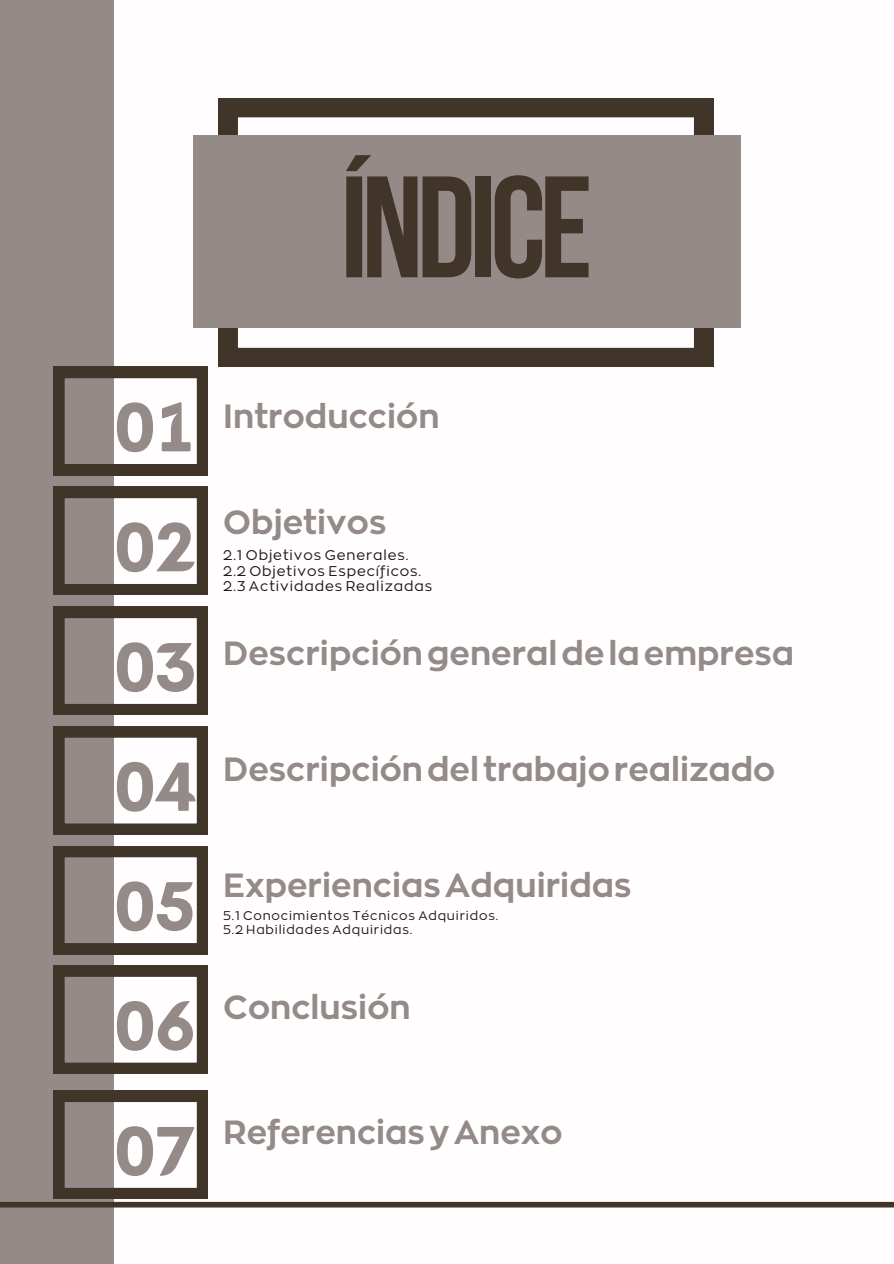
<style>
.page{position:relative;width:894px;height:1264px;background:#fff}
.page>*{position:absolute;margin:0;border:0;box-sizing:border-box;transform-origin:0 0}
.t1{font:700 144px "Bebas Neue";letter-spacing:-.045em;color:#403528}
.t2{font:700 70.95px "Batangas";color:#948b89}
.t3{font:33.3px "RTL Corporative Bold";color:#948b89}
.t4{font:14.1px/15.8px "RTL Corporative Regular";letter-spacing:.065em;color:#1c1b19}
.t5{font:12.6px "RTL Corporative Regular";letter-spacing:.065em;color:#1c1b19}
</style>
<div class="page">
<svg style="left:219px;top:98px;width:493px;height:269px"></svg>
<div style="left:193px;top:135px;width:547px;height:193px;background:#948b89"></div>
<div style="left:0;top:0;width:113px;height:1263px;background:#948b89"></div>
<svg style="left:53px;top:367px;width:154px;height:108px"></svg>
<svg style="left:53px;top:487px;width:154px;height:108px"></svg>
<svg style="left:53px;top:607px;width:154px;height:108px"></svg>
<svg style="left:53px;top:726px;width:154px;height:108px"></svg>
<svg style="left:53px;top:846px;width:154px;height:108px"></svg>
<svg style="left:53px;top:965px;width:154px;height:108px"></svg>
<svg style="left:53px;top:1090px;width:154px;height:108px"></svg>
<div style="left:0;top:1201px;width:893px;height:6px;background:#403528"></div>
<p class="t1" style="left:340px;top:169px;width:253px">ÍNDICE</p>
<h2 class="t2" style="left:115px;top:385px;width:82px">01</h2>
<h2 class="t2" style="left:115px;top:505px;width:82px">02</h2>
<p class="t2" style="left:115px;top:625px;width:82px">03</p>
<p class="t2" style="left:115px;top:744px;width:82px">04</p>
<p class="t2" style="left:115px;top:864px;width:82px">05</p>
<p class="t2" style="left:115px;top:983px;width:82px">06</p>
<p class="t2" style="left:115px;top:1109px;width:82px">07</p>
<h1 class="t3" style="left:223px;top:394px;width:218px">Introducción</h1>
<p class="t3" style="left:223px;top:500px;width:165px">Objetivos</p>
<h2 class="t4" style="left:223px;top:546px;width:210px">2.1 Objetivos Generales.<br>2.2 Objetivos Específicos.<br>2.3 Actividades Realizadas</h2>
<h3 class="t3" style="left:223px;top:630px;width:572px">Descripción general de la empresa</h3>
<h2 class="t3" style="left:223px;top:746px;width:553px">Descripción del trabajo realizado</h2>
<h2 class="t3" style="left:223px;top:862px;width:409px">Experiencias Adquiridas</h2>
<p class="t5" style="left:223px;top:907px;width:276px">5.1 Conocimientos Técnicos Adquiridos.</p>
<h2 class="t5" style="left:223px;top:921px;width:190px">5.2 Habilidades Adquiridas.</h2>
<h2 class="t3" style="left:223px;top:984px;width:189px">Conclusión</h2>
<p class="t3" style="left:223px;top:1110px;width:341px">Referencias y Anexo</p>
</div>
